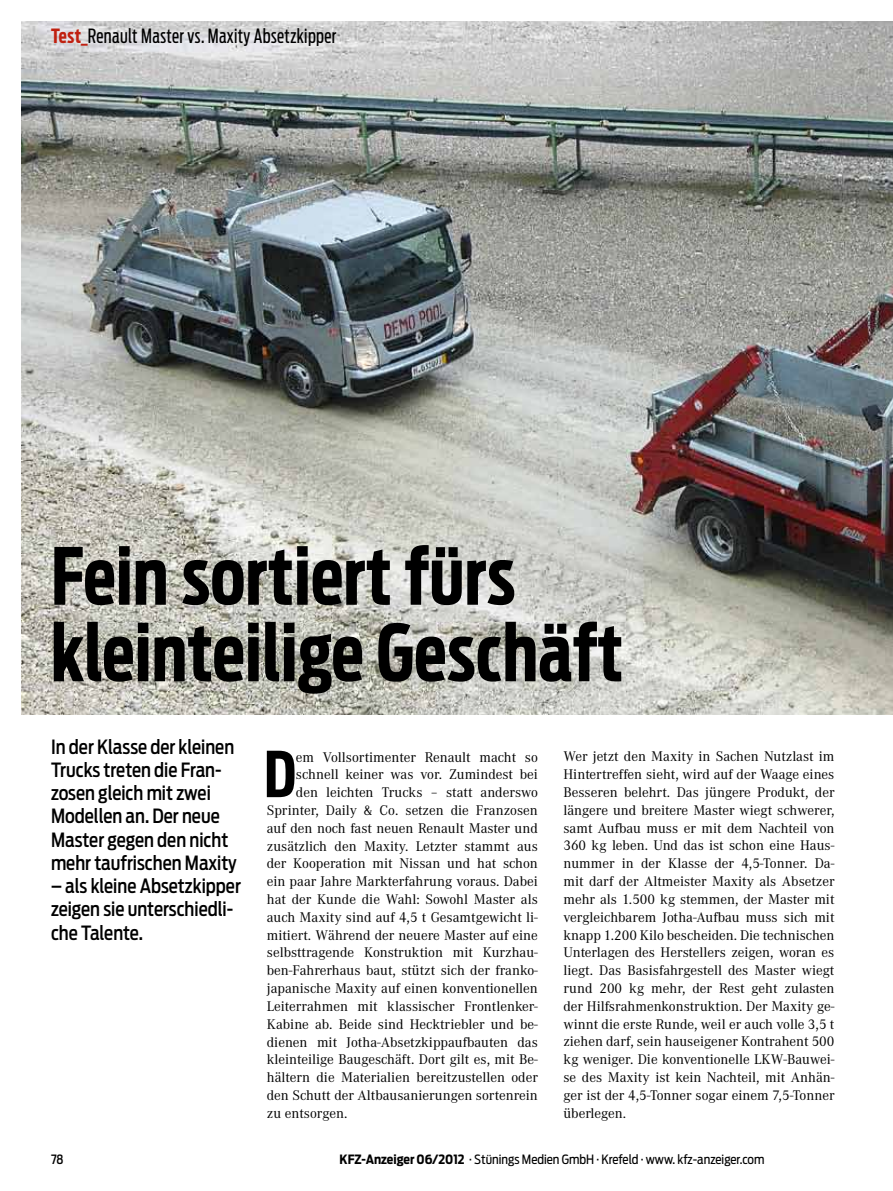
<style>
.page{position:relative;width:893px;height:1191px;background:#fff}
.page>*{position:absolute;margin:0;border:0;box-sizing:border-box;transform-origin:0 0}
.t1{font:700 78px/76.5px "Antenna Extra Cond";letter-spacing:.005em;color:#000}
.t2{font:700 62.7px "Antenna Extra Cond";color:#000}
.t3{font:500 19.5px/23.2px "Antenna Cond";color:#000;scale:.95 1}
.t4{font:19.5px "Antenna Extra Cond";letter-spacing:.02em;color:#000}
.t5{font:14.55px/17.9px "Corporate A";color:#000;text-align:justify}
.t6{font:12.75px "Antenna Cond";color:#000}
.t7{font:500 12.75px "Antenna Cond";color:#000;scale:.95 1}
.s1{font-weight:700;color:#c02010}
.s2{font-weight:700}
</style>
<div class="page">
<img style="left:21px;top:21px;width:872px;height:693px">
<h3 class="t4" style="left:51px;top:24px;width:287px"><span class="s1">Test_</span>Renault Master vs. Maxity Absetzkipper</h3>
<h1 class="t1" style="left:51px;top:538px;width:574px">Fein sortiert fürs kleinteilige Geschäft</h1>
<h3 class="t3" style="left:51px;top:735px;width:197px">In der Klasse der kleinen<br>Trucks treten die Fran&shy;zosen gleich mit zwei<br>Modellen an. Der neue<br>Master gegen den nicht mehr taufrischen Maxity</h3>
<h3 class="t3" style="left:51px;top:874px;width:201px">– als kleine Absetzkipper zeigen sie unterschiedli&shy;che Talente.</h3>
<p class="t7" style="left:51px;top:1151px;width:15px">78</p>
<h2 class="t2" style="left:264px;top:737px;width:33px">D</h2>
<p class="t5" style="left:296px;top:748px;width:243px">em Vollsortimenter Renault macht so</p>
<p class="t5" style="left:296px;top:766px;width:243px">schnell keiner was vor. Zumindest bei</p>
<p class="t5" style="left:296px;top:783px;width:243px">den leichten Trucks – statt anderswo</p>
<p class="t5" style="left:267px;top:801px;width:273px">Sprinter, Daily &amp; Co. setzen die Franzosen</p>
<p class="t5" style="left:267px;top:819px;width:273px">auf den noch fast neuen Renault Master und</p>
<p class="t5" style="left:267px;top:837px;width:273px">zusätzlich den Maxity. Letzter stammt aus</p>
<p class="t5" style="left:267px;top:855px;width:273px">der Kooperation mit Nissan und hat schon</p>
<p class="t5" style="left:267px;top:872px;width:273px">ein paar Jahre Markterfahrung voraus. Dabei</p>
<p class="t5" style="left:267px;top:890px;width:273px">hat der Kunde die Wahl: Sowohl Master als</p>
<p class="t5" style="left:267px;top:908px;width:273px">auch Maxity sind auf 4,5 t Gesamtgewicht li-</p>
<p class="t5" style="left:267px;top:926px;width:273px">mitiert. Während der neuere Master auf eine</p>
<p class="t5" style="left:267px;top:944px;width:273px">selbsttragende Konstruktion mit Kurzhau-</p>
<p class="t5" style="left:267px;top:962px;width:273px">ben-Fahrerhaus baut, stützt sich der franko-</p>
<p class="t5" style="left:267px;top:979px;width:273px">japanische Maxity auf einen konventionellen</p>
<p class="t5" style="left:267px;top:997px;width:273px">Leiterrahmen mit klassischer Frontlenker-</p>
<p class="t5" style="left:267px;top:1015px;width:273px">Kabine ab. Beide sind Hecktriebler und be-</p>
<p class="t5" style="left:267px;top:1033px;width:273px">dienen mit Jotha-Absetzkippaufbauten das</p>
<p class="t5" style="left:267px;top:1051px;width:273px">kleinteilige Baugeschäft. Dort gilt es, mit Be-</p>
<p class="t5" style="left:267px;top:1068px;width:273px">hältern die Materialien bereitzustellen oder</p>
<p class="t5" style="left:267px;top:1086px;width:273px">den Schutt der Altbausanierungen sortenrein</p>
<p class="t5" style="left:267px;top:1104px;width:82px">zu entsorgen.</p>
<p class="t5" style="left:563px;top:748px;width:273px">Wer jetzt den Maxity in Sachen Nutzlast im Hintertreffen sieht, wird auf der Waage eines Besseren belehrt. Das jüngere Produkt, der längere und breitere Master wiegt schwerer, samt Aufbau muss er mit dem Nachteil von 360 kg leben. Und das ist schon eine Haus&shy;nummer in der Klasse der 4,5-Tonner. Da&shy;mit darf der Altmeister Maxity als Absetzer mehr als 1.500 kg stemmen, der Master mit vergleichbarem Jotha-Aufbau muss sich mit knapp 1.200 Kilo bescheiden. Die technischen Unterlagen des Herstellers zeigen, woran es liegt. Das Basisfahrgestell des Master wiegt rund 200 kg mehr, der Rest geht zulasten der Hilfsrahmenkonstruktion. Der Maxity ge&shy;winnt die erste Runde, weil er auch volle 3,5 t ziehen darf, sein hauseigener Kontrahent 500 kg weniger. Die konventionelle LKW-Bauwei&shy;se des Maxity ist kein Nachteil, mit Anhän&shy;ger ist der 4,5-Tonner sogar einem 7,5-Tonner überlegen.</p>
<p class="t6" style="left:340px;top:1151px;width:426px"><span class="s2">KFZ-Anzeiger 06/2012</span> · Stünings Medien GmbH · Krefeld · www. kfz-anzeiger.com</p>
</div>
